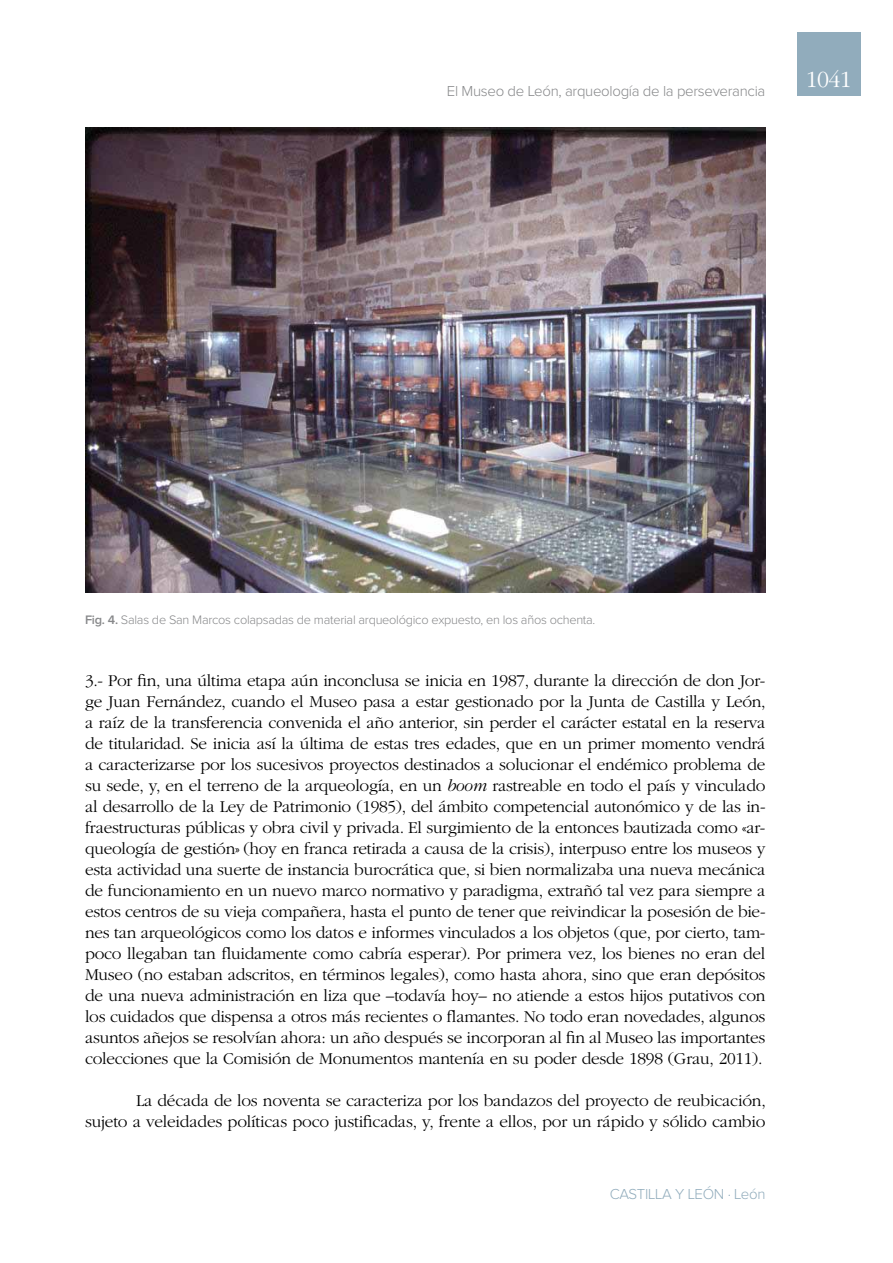
<style>
.page{position:relative;width:893px;height:1263px;background:#fff}
.page>*{position:absolute;margin:0;border:0;box-sizing:border-box;transform-origin:0 0}
.t1{font:300 24px "ITC Garamond Std";color:#fff}
.t2{font:300 17.25px/21px "ITC Garamond Std";letter-spacing:-.01em;color:#000;text-align:justify}
.t3{font:300 15px "Proxima Nova";letter-spacing:-.02em;color:#87888a}
.t4{font:300 15px "Proxima Nova";letter-spacing:-.02em;color:#91acbc}
.t5{font:300 12.75px "Proxima Nova";letter-spacing:-.02em;color:#87888a}
.s1{font-weight:600}
.s2{font-style:italic}
</style>
<div class="page">
<div style="left:797px;top:32px;width:64px;height:64px;background:#91acbc"></div>
<img style="left:85px;top:128px;width:680px;height:465px">
<p class="t3" style="left:447px;top:84px;width:320px">El Museo de León, arqueología de la perseverancia</p>
<h1 class="t1" style="left:806px;top:67px;width:47px">1041</h1>
<p class="t5" style="left:85px;top:614px;width:512px"><span class="s1">Fig. 4.</span> Salas de San Marcos colapsadas de material arqueológico expuesto, en los años ochenta.</p>
<p class="t2" style="left:85px;top:671px;width:682px">3.- Por fin, una última etapa aún inconclusa se inicia en 1987, durante la dirección de don Jor&shy;ge Juan Fernández, cuando el Museo pasa a estar gestionado por la Junta de Castilla y León, a raíz de la transferencia convenida el año anterior, sin perder el carácter estatal en la reserva de titularidad. Se inicia así la última de estas tres edades, que en un primer momento vendrá a caracterizarse por los sucesivos proyectos destinados a solucionar el endémico problema de su sede, y, en el terreno de la arqueología, en un <span class="s2">boom</span> rastreable en todo el país y vinculado al desarrollo de la Ley de Patrimonio (1985), del ámbito competencial autonómico y de las in&shy;fraestructuras públicas y obra civil y privada. El surgimiento de la entonces bautizada como «ar&shy;queología de gestión» (hoy en franca retirada a causa de la crisis), interpuso entre los museos y esta actividad una suerte de instancia burocrática que, si bien normalizaba una nueva mecánica de funcionamiento en un nuevo marco normativo y paradigma, extrañó tal vez para siempre a estos centros de su vieja compañera, hasta el punto de tener que reivindicar la posesión de bie&shy;nes tan arqueológicos como los datos e informes vinculados a los objetos (que, por cierto, tam&shy;poco llegaban tan fluidamente como cabría esperar). Por primera vez, los bienes no eran del Museo (no estaban adscritos, en términos legales), como hasta ahora, sino que eran depósitos de una nueva administración en liza que –todavía hoy– no atiende a estos hijos putativos con los cuidados que dispensa a otros más recientes o flamantes. No todo eran novedades, algunos asuntos añejos se resolvían ahora: un año después se incorporan al fin al Museo las importantes colecciones que la Comisión de Monumentos mantenía en su poder desde 1898 (Grau, 2011).</p>
<p class="t2" style="left:85px;top:1091px;width:682px;text-align:right">La década de los noventa se caracteriza por los bandazos del proyecto de reubicación,<br>sujeto a veleidades políticas poco justificadas, y, frente a ellos, por un rápido y sólido cambio</p>
<p class="t4" style="left:610px;top:1187px;width:157px">CASTILLA Y LEÓN · León</p>
</div>
